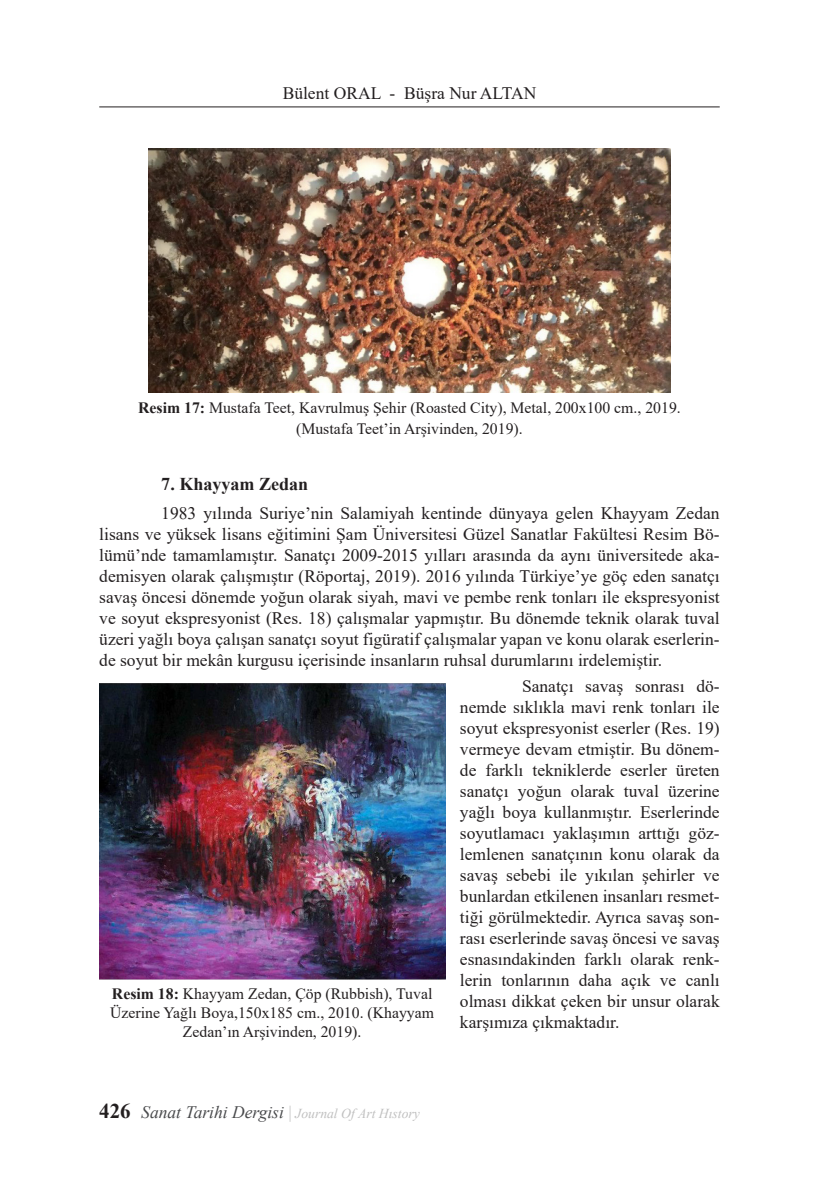
<style>
.page{position:relative;width:819px;height:1191px;background:#fff}
.page>*{position:absolute;margin:0;border:0;box-sizing:border-box;transform-origin:0 0}
.STD_-_ALT_BAŞLIK_2{font:700 18.03px "Times New Roman";color:#231f20}
.STD_-_Gövde_Metni{font:17.5px/21px "Times New Roman";color:#231f20;text-align:justify}
.STD_-_Resim_Yazıları{font:15.75px/18.9px "Times New Roman";color:#231f20;text-align:center}
.t1{font:italic 13.65px "Times New Roman";color:#c0c0c0}
.s1{font-weight:700}
.s2{font-weight:700;font-style:normal;font-size:21px;color:#231f20}
.s3{font-size:17.5px;color:#494a4c}
.s4{font-style:normal;font-size:17.5px}
</style>
<div class="page">
<hr style="left:99px;top:107px;width:620px;height:1px;background:#231f20">
<img style="left:149px;top:149px;width:521px;height:243px">
<img style="left:99px;top:683px;width:346px;height:296px">
<p class="STD_-_Gövde_Metni" style="left:283px;top:82px;width:255px">Bülent ORAL - Büşra Nur ALTAN</p>
<p class="STD_-_Resim_Yazıları" style="left:138px;top:398px;width:544px"><span class="s1">Resim 17:</span> Mustafa Teet, Kavrulmuş Şehir (Roasted City), Metal, 200x100 cm., 2019.</p>
<p class="STD_-_Resim_Yazıları" style="left:296px;top:419px;width:228px">(Mustafa Teet’in Arşivinden, 2019).</p>
<p class="STD_-_ALT_BAŞLIK_2" style="left:161px;top:471px;width:148px">7. Khayyam Zedan</p>
<p class="STD_-_Gövde_Metni" style="left:99px;top:502px;width:622px;text-indent:62px">1983 yılında Suriye’nin Salamiyah kentinde dünyaya gelen Khayyam Zedan lisans ve yüksek lisans eğitimini Şam Üniversitesi Güzel Sanatlar Fakültesi Resim Bö&shy;lümü’nde tamamlamıştır. Sanatçı 2009-2015 yılları arasında da aynı üniversitede aka&shy;demisyen olarak çalışmıştır (Röportaj, 2019). 2016 yılında Türkiye’ye göç eden sanatçı savaş öncesi dönemde yoğun olarak siyah, mavi ve pembe renk tonları ile ekspresyonist ve soyut ekspresyonist (Res. 18) çalışmalar yapmıştır. Bu dönemde teknik olarak tuval üzeri yağlı boya çalışan sanatçı soyut figüratif çalışmalar yapan ve konu olarak eserlerin&shy;de soyut bir mekân kurgusu içerisinde insanların ruhsal durumlarını irdelemiştir.</p>
<p class="STD_-_Gövde_Metni" style="left:460px;top:675px;width:261px;text-indent:62px">Sanatçı savaş sonrası dö&shy;nemde sıklıkla mavi renk tonları ile soyut ekspresyonist eserler (Res. 19) vermeye devam etmiştir. Bu dönem&shy;de farklı tekniklerde eserler üreten sanatçı yoğun olarak tuval üzerine yağlı boya kullanmıştır. Eserlerinde soyutlamacı yaklaşımın arttığı göz&shy;lemlenen sanatçının konu olarak da savaş sebebi ile yıkılan şehirler ve bunlardan etkilenen insanları resmet&shy;tiği görülmektedir. Ayrıca savaş son&shy;rası eserlerinde savaş öncesi ve savaş esnasındakinden farklı olarak renk&shy;lerin tonlarının daha açık ve canlı olması dikkat çeken bir unsur olarak karşımıza çıkmaktadır.</p>
<p class="STD_-_Resim_Yazıları" style="left:110px;top:983px;width:325px"><span class="s1">Resim 18:</span> Khayyam Zedan, Çöp (Rubbish), Tuval<br>Üzerine Yağlı Boya,150x185 cm., 2010. (Khayyam<br>Zedan’ın Arşivinden, 2019).</p>
<p class="t1" style="left:99px;top:1104px;width:322px"><span class="s2">426</span> <span class="s3">Sanat Tarihi Dergisi</span> <span class="s4">|</span> Journal Of Art Hıstory</p>
</div>
